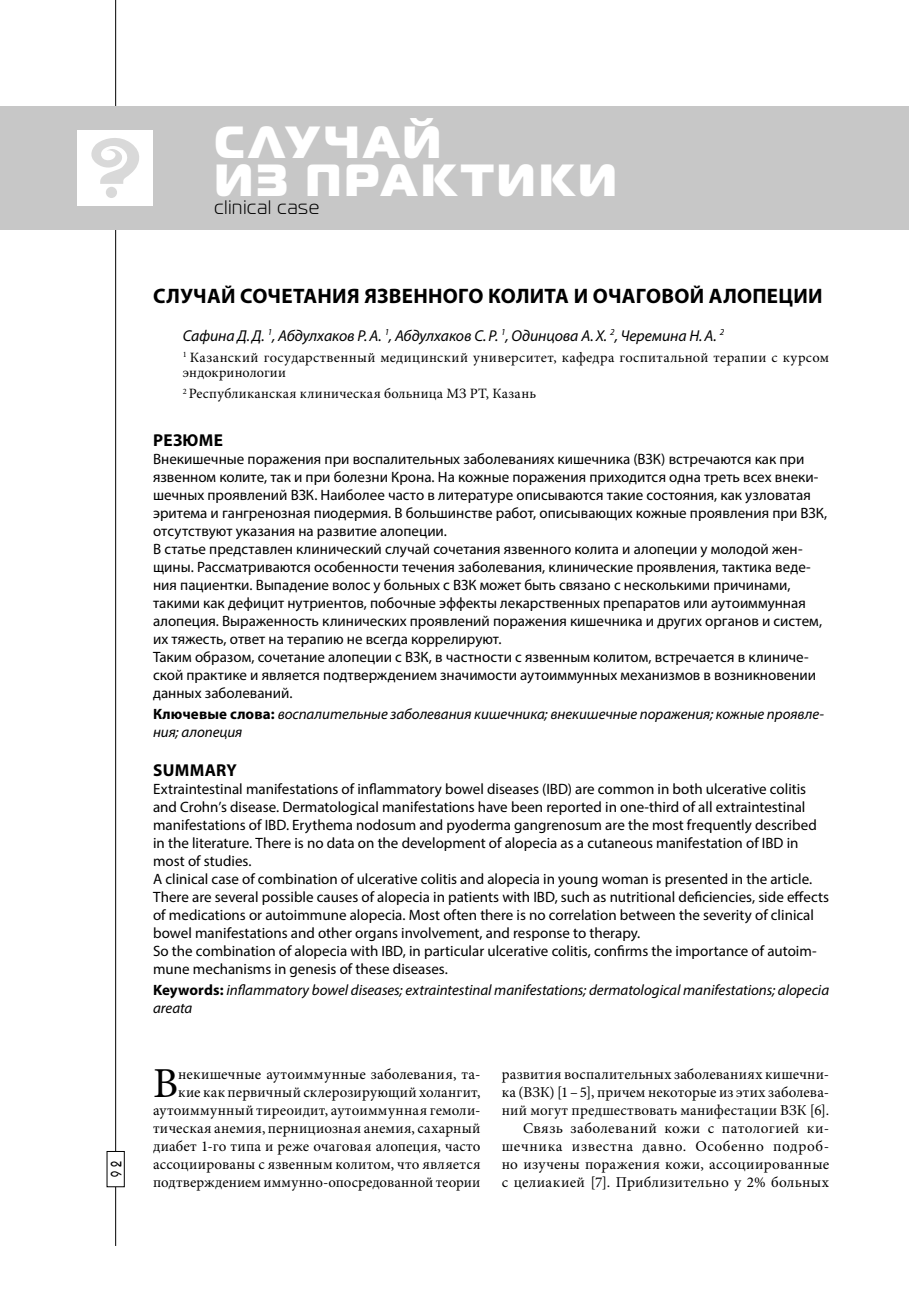
<style>
.page{position:relative;width:910px;height:1297px;background:#fff}
.page>*{position:absolute;margin:0;border:0;box-sizing:border-box;transform-origin:0 0}
.t1{font:45px/37.5px "Magistral Black C";letter-spacing:.07em;color:#fff}
.t2{font:42.75px "Minion Pro";color:#000}
.t3{font:700 21px "Myriad Pro";letter-spacing:.01em;color:#000}
.t4{font:19.5px "Magistral C";letter-spacing:.045em;color:#000}
.t5{font:700 17.25px "Myriad Pro";letter-spacing:.015em;color:#000}
.t6{font:italic 15.75px "Myriad Pro";letter-spacing:-.01em;color:#000}
.t7{font:15px/18px "Myriad Pro";color:#000}
.t8{font:15px/18px "Minion Pro";letter-spacing:.015em;color:#000;text-align:right}
.t9{font:italic 15px/18px "Myriad Pro";color:#000}
.t10{font:15px "Bauhaus Medium C";color:#000;scale:.72 1}
.t11{font:14.25px/15px "Minion Pro";letter-spacing:.02em;color:#000}
.s1{font-weight:700;font-style:normal}
</style>
<div class="page">
<hr style="left:115px;top:0;width:1px;height:1246px;background:#000">
<div style="left:0;top:106px;width:909px;height:124px;background:#c7c7c7"></div>
<div style="left:107px;top:1151px;width:17px;height:36px;background:#fff"></div>
<div style="left:107px;top:1151px;width:18px;height:36px;border:1px solid #000"></div>
<div style="left:78px;top:130px;width:75px;height:76px;background:#fff"></div>
<svg style="left:91px;top:138px;width:48px;height:46px"></svg>
<div style="left:106px;top:187px;width:11px;height:11px;background:#d9d9d9;border-radius:50%"></div>
<p class="t10" style="left:111px;top:1177px;width:23px;rotate:-90deg">9 2</p>
<h1 class="t1" style="left:214px;top:128px;width:404px">СЛУЧАЙ<br>ИЗ ПРАКТИКИ</h1>
<h3 class="t4" style="left:214px;top:200px;width:106px">clinical case</h3>
<h3 class="t3" style="left:153px;top:288px;width:671px">СЛУЧАЙ СОЧЕТАНИЯ ЯЗВЕННОГО КОЛИТА И ОЧАГОВОЙ АЛОПЕЦИИ</h3>
<p class="t6" style="left:183px;top:329px;width:543px">Сафина Д. Д. <sup>1</sup>, Абдулхаков Р. А. <sup>1</sup>, Абдулхаков С. Р. <sup>1</sup>, Одинцова А. Х. <sup>2</sup>, Черемина Н. А. <sup>2</sup></p>
<p class="t11" style="left:183px;top:351px;width:648px"><sup>1</sup> Казанский государственный медицинский университет, кафедра госпитальной терапии с курсом эндокринологии</p>
<p class="t11" style="left:183px;top:387px;width:355px"><sup>2</sup> Республиканская клиническая больница МЗ РТ, Казань</p>
<p class="t5" style="left:153px;top:434px;width:71px">РЕЗЮМЕ</p>
<p class="t7" style="left:153px;top:451px;width:676px">Внекишечные поражения при воспалительных заболеваниях кишечника (ВЗК) встречаются как при язвенном колите, так и при болезни Крона. На кожные поражения приходится одна треть всех внеки&shy;шечных проявлений ВЗК. Наиболее часто в литературе описываются такие состояния, как узловатая эритема и гангренозная пиодермия. В большинстве работ, описывающих кожные проявления при ВЗК, отсутствуют указания на развитие алопеции.<br>В статье представлен клинический случай сочетания язвенного колита и алопеции у молодой жен&shy;щины. Рассматриваются особенности течения заболевания, клинические проявления, тактика веде&shy;ния пациентки. Выпадение волос у больных с ВЗК может быть связано с несколькими причинами, такими как дефицит нутриентов, побочные эффекты лекарственных препаратов или аутоиммунная алопеция. Выраженность клинических проявлений поражения кишечника и других органов и систем, их тяжесть, ответ на терапию не всегда коррелируют.<br>Таким образом, сочетание алопеции с ВЗК, в частности с язвенным колитом, встречается в клиниче&shy;ской практике и является подтверждением значимости аутоиммунных механизмов в возникновении данных заболеваний.</p>
<p class="t9" style="left:153px;top:706px;width:672px"><span class="s1">Ключевые слова:</span> воспалительные заболевания кишечника; внекишечные поражения; кожные проявле&shy;ния; алопеция</p>
<p class="t5" style="left:153px;top:764px;width:85px">SUMMARY</p>
<p class="t7" style="left:153px;top:781px;width:677px">Extraintestinal manifestations of inflammatory bowel diseases (IBD) are common in both ulcerative colitis and Crohn’s disease. Dermatological manifestations have been reported in one-third of all extraintestinal manifestations of IBD. Erythema nodosum and pyoderma gangrenosum are the most frequently described in the literature. There is no data on the development of alopecia as a cutaneous manifestation of IBD in most of studies.<br>A clinical case of combination of ulcerative colitis and alopecia in young woman is presented in the article.<br>There are several possible causes of alopecia in patients with IBD, such as nutritional deficiencies, side effects of medications or autoimmune alopecia. Most often there is no correlation between the severity of clinical bowel manifestations and other organs involvement, and response to therapy.<br>So the combination of alopecia with IBD, in particular ulcerative colitis, confirms the importance of autoim&shy;mune mechanisms in genesis of these diseases.</p>
<p class="t9" style="left:153px;top:982px;width:678px"><span class="s1">Keywords:</span> inflammatory bowel diseases; extraintestinal manifestations; dermatological manifestations; alopecia areata</p>
<p class="t8" style="left:153px;top:1066px;width:329px">некишечные аутоиммунные заболевания, та&shy;кие как первичный склерозирующий холангит, аутоиммунный тиреоидит, аутоиммунная гемоли&shy;тическая анемия, пернициозная анемия, сахарный диабет 1-го типа и реже очаговая алопеция, часто ассоциированы с язвенным колитом, что является подтверждением иммунно-опосредованной теории</p>
<p class="t8" style="left:502px;top:1066px;width:329px">развития воспалительных заболеваниях кишечни&shy;ка (ВЗК) [1 – 5], причем некоторые из этих заболева&shy;ний могут предшествовать манифестации ВЗК [6].<br>Связь заболеваний кожи с патологией ки&shy;шечника известна давно. Особенно подроб&shy;но изучены поражения кожи, ассоциированные с целиакией [7]. Приблизительно у 2% больных</p>
<h2 class="t2" style="left:153px;top:1066px;width:27px">В</h2>
</div>
